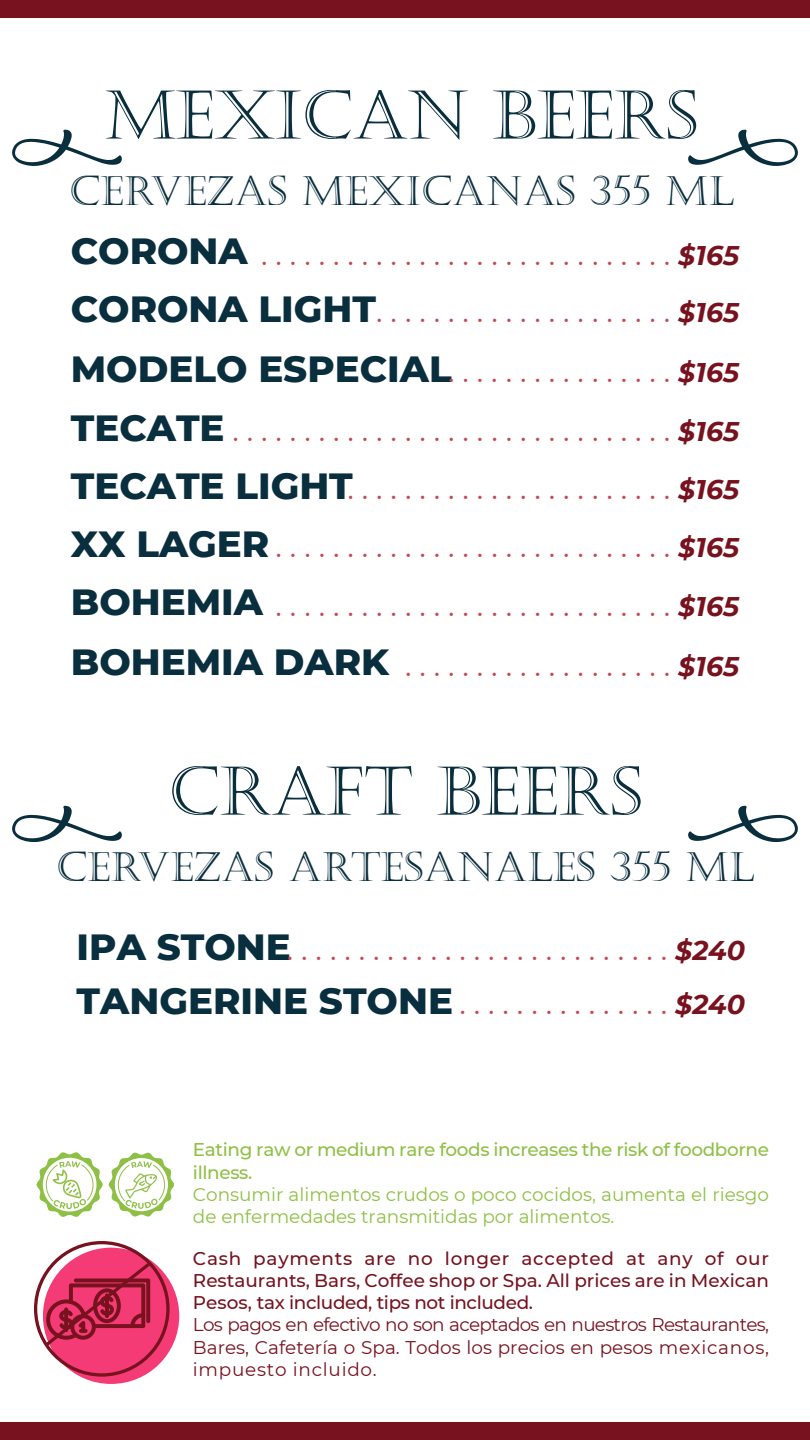
<style>
.page{position:relative;width:810px;height:1440px;background:#fff}
.page>*{position:absolute;margin:0;border:0;box-sizing:border-box;transform-origin:0 0}
.t1{font:67.12px "Castellar";color:#092e3d}
.t2{font:40.88px "Castellar";color:#092e3d}
.t3{font:30.38px/58.7px "Montserrat";color:#c64757}
.t4{font:500 18.38px/22.1px "Montserrat";letter-spacing:-.02em;color:#77121e;text-align:justify}
.t5{font:18.38px/22.1px "Montserrat";letter-spacing:.04em;color:#77121e;text-align:justify}
.t6{font:18.38px/22.1px "Montserrat";color:#8ec045}
.t7{font:500 18.38px/22.1px "Montserrat";letter-spacing:-.02em;color:#8ec045}
.s1{font-weight:800;font-size:37.2px;color:#092e3d}
.s2{font-weight:700;font-style:italic;font-size:27px;color:#77121e}
</style>
<div class="page">
<div style="left:0;top:0;width:810px;height:17px;background:#77121e"></div>
<div style="left:0;top:1423px;width:810px;height:17px;background:#77121e"></div>
<div style="left:43px;top:1248px;width:136px;height:136px;background:#f43b75;border-radius:50%"></div>
<svg style="left:34px;top:1241px;width:136px;height:136px"></svg>
<svg style="left:109px;top:1152px;width:65px;height:65px"></svg>
<svg style="left:37px;top:1152px;width:66px;height:65px"></svg>
<svg style="left:12px;top:130px;width:110px;height:36px"></svg>
<svg style="left:688px;top:130px;width:110px;height:36px"></svg>
<svg style="left:12px;top:806px;width:110px;height:36px"></svg>
<svg style="left:688px;top:806px;width:110px;height:36px"></svg>
<h1 class="t1" style="left:105px;top:77px;width:594px">MEXICAN BEERS</h1>
<h2 class="t2" style="left:69px;top:168px;width:667px">CERVEZAS MEXICANAS 355 ML</h2>
<p class="t3" style="left:71px;top:224px;width:670px;line-height:57.4px"><span class="s1">CORONA</span> . . . . . . . . . . . . . . . . . . . . . . . . . . . . . <span class="s2">$165<br></span><span class="s1">CORONA LIGHT</span> . . . . . . . . . . . . . . . . . . . . . <span class="s2">$165</span></p>
<p class="t3" style="left:71px;top:341px;width:670px;text-align:justify"><span class="s1">MODELO ESPECIAL</span>. . . . . . . . . . . . . . . . <span class="s2">$165<br></span><span class="s1">TECATE</span> . . . . . . . . . . . . . . . . . . . . . . . . . . . . . . . <span class="s2">$165<br></span><span class="s1">TECATE LIGHT</span>. . . . . . . . . . . . . . . . . . . . . . . <span class="s2">$165<br></span><span class="s1">XX LAGER</span> . . . . . . . . . . . . . . . . . . . . . . . . . . . . <span class="s2">$165<br></span><span class="s1">BOHEMIA</span> . . . . . . . . . . . . . . . . . . . . . . . . . . . . <span class="s2">$165<br></span><span class="s1">BOHEMIA DARK</span> . . . . . . . . . . . . . . . . . . . <span class="s2">$165</span></p>
<h1 class="t1" style="left:168px;top:753px;width:476px">CRAFT BEERS</h1>
<h2 class="t2" style="left:56px;top:844px;width:700px">CERVEZAS ARTESANALES 355 ML</h2>
<p class="t3" style="left:77px;top:921px;width:670px;line-height:53.8px"><span class="s1">IPA STONE</span>. . . . . . . . . . . . . . . . . . . . . . . . . . . <span class="s2">$240<br></span><span class="s1">TANGERINE STONE</span> . . . . . . . . . . . . . . . <span class="s2">$240</span></p>
<p class="t7" style="left:193px;top:1138px;width:578px">Eating raw or medium rare foods increases the risk of foodborne illness.</p>
<p class="t6" style="left:193px;top:1182px;width:578px">Consumir alimentos crudos o poco cocidos, aumenta el riesgo de enfermedades transmitidas por alimentos.</p>
<p class="t4" style="left:193px;top:1247px;width:578px">Cash payments are no longer accepted at any of our Restaurants, Bars, Coffee shop or Spa. All prices are in Mexican Pesos, tax included, tips not included.</p>
<p class="t5" style="left:193px;top:1313px;width:578px">Los pagos en efectivo no son aceptados en nuestros Restaurantes, Bares, Cafetería o Spa. Todos los precios en pesos mexicanos, impuesto incluido.</p>
</div>
